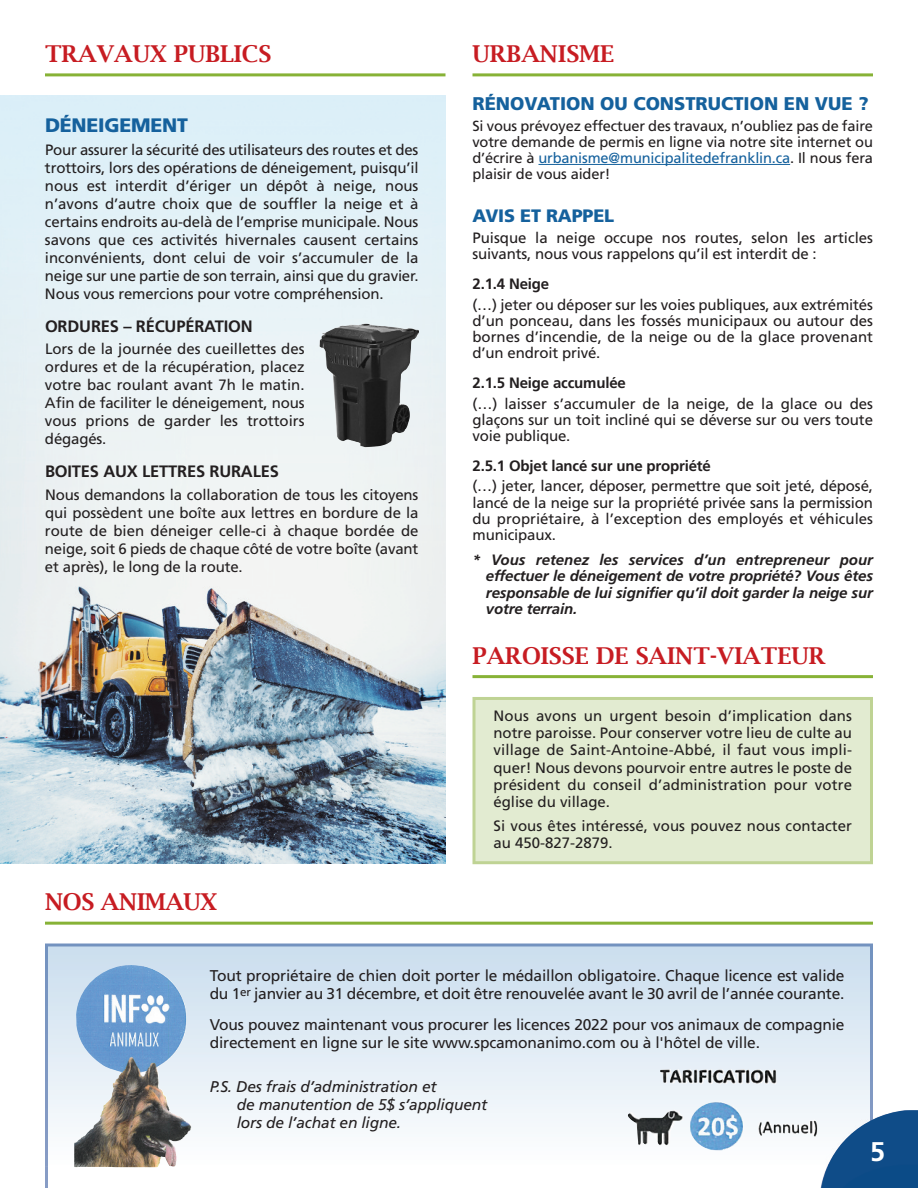
<style>
.page{position:relative;width:918px;height:1188px;background:#fff}
.page>*{position:absolute;margin:0;border:0;box-sizing:border-box;transform-origin:0 0}
.t1{font:700 27px "Frutiger";color:#fff}
.t2{font:600 23.25px "Lucida Bright";color:#c71c22}
.t3{font:900 19.5px "Frutiger";letter-spacing:-.01em;color:#15619d}
.t4{font:900 18.3px "Frutiger";color:#15619d}
.t5{font:900 18px "Frutiger";letter-spacing:-.01em;color:#15619d}
.t6{font:700 16.5px "Frutiger";letter-spacing:-.01em;color:#231f20}
.t7{font:15.6px/17.5px "Frutiger";letter-spacing:-.01em;color:#231f20}
.t8{font:italic 15.6px/17.5px "Frutiger";letter-spacing:-.01em;color:#231f20}
.t9{font:15px/18px "Frutiger";color:#231f20;text-align:justify}
.t10{font:italic 700 15px/16.2px "Frutiger";letter-spacing:-.01em;color:#231f20;text-align:justify}
.t11{font:700 15px "Frutiger";letter-spacing:-.01em;color:#231f20}
.t12{font:14.7px/16.2px "Frutiger";letter-spacing:-.01em;color:#231f20;text-align:justify}
.s1{color:#15619d}
</style>
<div class="page">
<img style="left:45px;top:944px;width:828px;height:244px">
<img style="left:627px;top:1069px;width:150px;height:82px">
<img style="left:820px;top:1110px;width:98px;height:78px">
<img style="left:0;top:95px;width:446px;height:769px">
<hr style="left:45px;top:73px;width:401px;height:3px;background:#87b237">
<img style="left:320px;top:324px;width:99px;height:123px">
<hr style="left:472px;top:675px;width:401px;height:3px;background:#87b237">
<div style="left:472px;top:697px;width:401px;height:167px;background:#e2ebd1"></div>
<hr style="left:45px;top:922px;width:828px;height:3px;background:#87b237">
<img style="left:74px;top:965px;width:113px;height:177px">
<hr style="left:472px;top:73px;width:401px;height:3px;background:#87b237">
<hr style="left:538px;top:164px;width:252px;height:1px;background:#15619d">
<h2 class="t2" style="left:45px;top:40px;width:228px">TRAVAUX PUBLICS</h2>
<h3 class="t3" style="left:45px;top:118px;width:145px">DÉNEIGEMENT</h3>
<p class="t9" style="left:45px;top:142px;width:375px">Pour assurer la sécurité des utilisateurs des routes et des trottoirs, lors des opérations de déneigement, puisqu’il nous est interdit d’ériger un dépôt à neige, nous n’avons d’autre choix que de souffler la neige et à certains endroits au-delà de l’emprise municipale. Nous savons que ces activités hivernales causent certains inconvénients, dont celui de voir s’accumuler de la neige sur une partie de son terrain, ainsi que du gravier.<br>Nous vous remercions pour votre compréhension.</p>
<p class="t6" style="left:45px;top:320px;width:209px">ORDURES – RÉCUPÉRATION</p>
<p class="t9" style="left:45px;top:341px;width:261px">Lors de la journée des cueillettes des ordures et de la récupération, placez votre bac roulant avant 7h le matin.<br>Afin de faciliter le déneigement, nous vous prions de garder les trottoirs dégagés.</p>
<p class="t6" style="left:45px;top:465px;width:235px">BOITES AUX LETTRES RURALES</p>
<p class="t9" style="left:45px;top:487px;width:375px">Nous demandons la collaboration de tous les citoyens qui possèdent une boîte aux lettres en bordure de la route de bien déneiger celle-ci à chaque bordée de neige, soit 6 pieds de chaque côté de votre boîte (avant et après), le long de la route.</p>
<h2 class="t2" style="left:45px;top:888px;width:173px">NOS ANIMAUX</h2>
<h2 class="t2" style="left:472px;top:40px;width:143px">URBANISME</h2>
<p class="t4" style="left:472px;top:96px;width:398px">RÉNOVATION OU CONSTRUCTION EN VUE ?</p>
<p class="t12" style="left:472px;top:119px;width:402px">Si vous prévoyez effectuer des travaux, n’oubliez pas de faire votre demande de permis en ligne via notre site internet ou d’écrire à <span class="s1">urbanisme@municipalitedefranklin.ca</span>. Il nous fera plaisir de vous aider!</p>
<p class="t5" style="left:472px;top:209px;width:143px">AVIS ET RAPPEL</p>
<p class="t9" style="left:472px;top:231px;width:402px;line-height:16.2px">Puisque la neige occupe nos routes, selon les articles suivants, nous vous rappelons qu’il est interdit de :</p>
<p class="t11" style="left:472px;top:278px;width:78px">2.1.4 Neige</p>
<p class="t9" style="left:472px;top:298px;width:402px;line-height:16.2px">(…) jeter ou déposer sur les voies publiques, aux extrémités d’un ponceau, dans les fossés municipaux ou autour des bornes d’incendie, de la neige ou de la glace provenant d’un endroit privé.</p>
<p class="t11" style="left:472px;top:377px;width:155px">2.1.5 Neige accumulée</p>
<p class="t9" style="left:472px;top:397px;width:402px;line-height:16.2px">(…) laisser s’accumuler de la neige, de la glace ou des glaçons sur un toit incliné qui se déverse sur ou vers toute voie publique.</p>
<p class="t11" style="left:472px;top:460px;width:240px">2.5.1 Objet lancé sur une propriété</p>
<p class="t9" style="left:472px;top:479px;width:402px;line-height:16.2px">(…) jeter, lancer, déposer, permettre que soit jeté, déposé, lancé de la neige sur la propriété privée sans la permission du propriétaire, à l’exception des employés et véhicules municipaux.</p>
<p class="t10" style="left:486px;top:553px;width:389px;text-indent:-13px">* Vous retenez les services d’un entrepreneur pour effectuer le déneigement de votre propriété? Vous êtes responsable de lui signifier qu’il doit garder la neige sur votre terrain.</p>
<h2 class="t2" style="left:472px;top:641px;width:355px">PAROISSE DE SAINT-VIATEUR</h2>
<p class="t9" style="left:493px;top:708px;width:360px;line-height:17.2px">Nous avons un urgent besoin d’implication dans notre paroisse. Pour conserver votre lieu de culte au village de Saint-Antoine-Abbé, il faut vous impli&shy;quer! Nous devons pourvoir entre autres le poste de président du conseil d’administration pour votre église du village.</p>
<p class="t9" style="left:493px;top:818px;width:360px;line-height:17.2px">Si vous êtes intéressé, vous pouvez nous contacter au 450-827-2879.</p>
<p class="t7" style="left:210px;top:968px;width:636px">Tout propriétaire de chien doit porter le médaillon obligatoire. Chaque licence est valide du 1<sup>er</sup> janvier au 31 décembre, et doit être renouvelée avant le 30 avril de l’année courante.</p>
<p class="t7" style="left:210px;top:1017px;width:636px">Vous pouvez maintenant vous procurer les licences 2022 pour vos animaux de compagnie directement en ligne sur le site www.spcamonanimo.com ou à l'hôtel de ville.</p>
<p class="t8" style="left:237px;top:1079px;width:252px;text-indent:-27px">P.S. Des frais d’administration et<br>de manutention de 5$ s’appliquent lors de l’achat en ligne.</p>
<h1 class="t1" style="left:870px;top:1141px;width:17px">5</h1>
</div>
